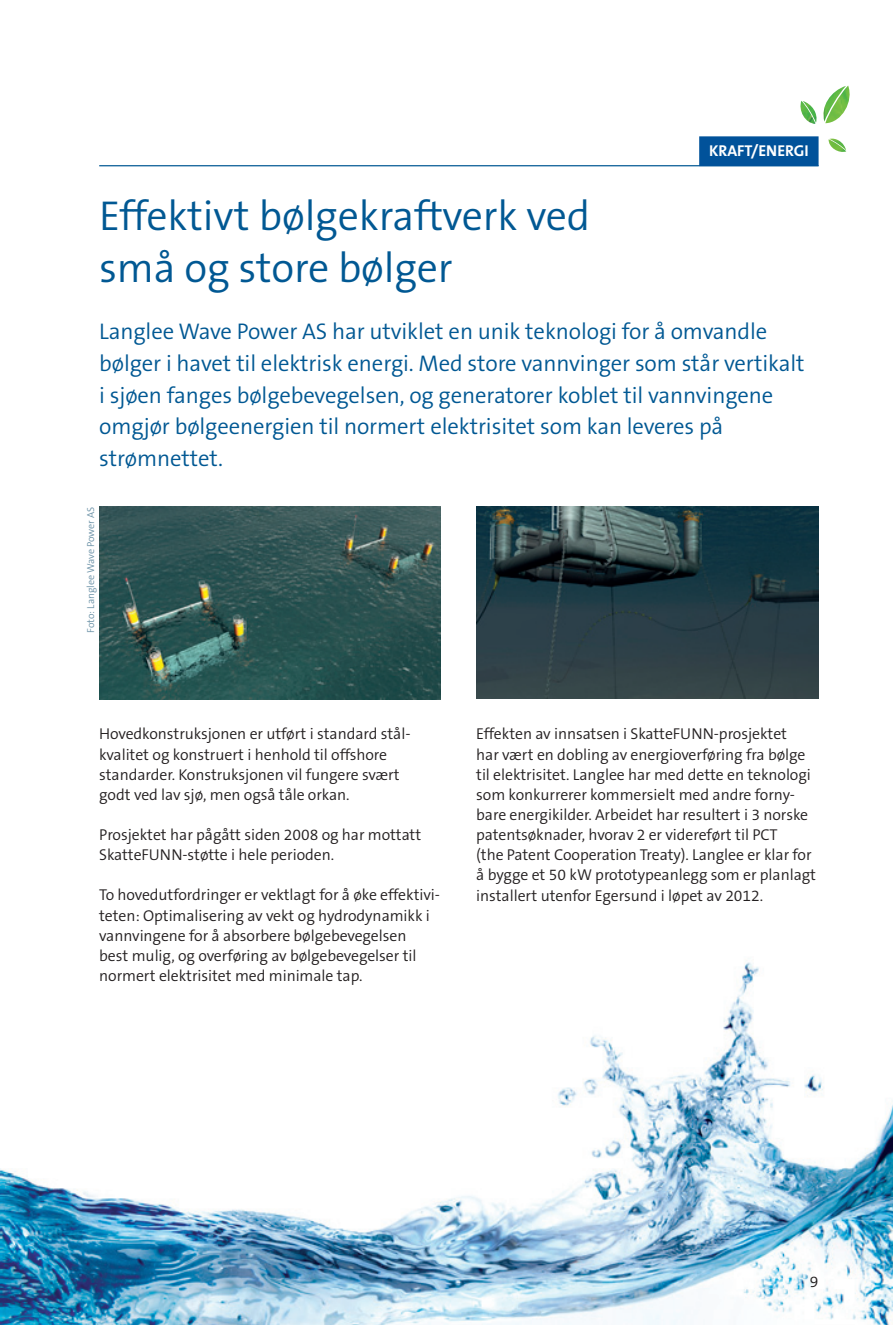
<style>
.page{position:relative;width:893px;height:1325px;background:#fff}
.page>*{position:absolute;margin:0;border:0;box-sizing:border-box;transform-origin:0 0}
.t1{font:300 42px/52.5px "The Sans B4";letter-spacing:-.005em;color:#015893}
.t2{font:300 22.75px/31.5px "The Sans B4";letter-spacing:-.005em;color:#015893}
.t3{font:300 15.75px/20.1px "The Sans B4";letter-spacing:-.005em;color:#231f20}
.t4{font:700 15.75px "The Sans B7";letter-spacing:-.005em;color:#fff}
.t5{font:300 10.15px "The Sans B4";letter-spacing:-.005em;color:#6c92a7}
</style>
<div class="page">
<img style="left:1px;top:962px;width:892px;height:362px">
<img style="left:825px;top:85px;width:25px;height:38px">
<img style="left:823px;top:86px;width:23px;height:36px">
<img style="left:828px;top:139px;width:18px;height:13px">
<img style="left:829px;top:139px;width:17px;height:11px">
<img style="left:800px;top:101px;width:15px;height:23px">
<img style="left:803px;top:101px;width:14px;height:22px">
<hr style="left:99px;top:165px;width:720px;height:1px;background:#015893">
<div style="left:699px;top:136px;width:120px;height:30px;background:#01529a"></div>
<img style="left:99px;top:506px;width:341px;height:193px">
<img style="left:476px;top:506px;width:343px;height:193px">
<p class="t4" style="left:709px;top:143px;width:101px">KRAFT/ENERGI</p>
<h1 class="t1" style="left:99px;top:191px;width:492px">Effektivt bølgekraftverk ved små og store bølger</h1>
<p class="t2" style="left:99px;top:317px;width:707px">Langlee Wave Power AS har utviklet en unik teknologi for å omvandle bølger i havet til elektrisk energi. Med store vannvinger som står vertikalt i sjøen fanges bølgebevegelsen, og generatorer koblet til vannvingene omgjør bølgeenergien til normert elektrisitet som kan leveres på strømnettet.</p>
<p class="t5" style="left:86px;top:632px;width:128px;rotate:-90deg">Foto: Langlee Wave Power AS</p>
<p class="t3" style="left:99px;top:724px;width:313px">Hovedkonstruksjonen er utført i standard stål&shy;kvalitet og konstruert i henhold til offshore standarder. Konstruksjonen vil fungere svært godt ved lav sjø, men også tåle orkan.</p>
<p class="t3" style="left:99px;top:825px;width:323px">Prosjektet har pågått siden 2008 og har mottatt<br>SkatteFUNN-støtte i hele perioden.</p>
<p class="t3" style="left:99px;top:885px;width:342px">To hovedutfordringer er vektlagt for å øke effektivi&shy;teten: Optimalisering av vekt og hydrodynamikk i vannvingene for å absorbere bølgebevegelsen<br>best mulig, og overføring av bølgebevegelser til normert elektrisitet med minimale tap.</p>
<p class="t3" style="left:476px;top:724px;width:341px">Effekten av innsatsen i SkatteFUNN-prosjektet<br>har vært en dobling av energioverføring fra bølge til elektrisitet. Langlee har med dette en teknologi som konkurrerer kommersielt med andre forny&shy;bare energikilder. Arbeidet har resultert i 3 norske patentsøknader, hvorav 2 er videreført til PCT<br>(the Patent Cooperation Treaty). Langlee er klar for å bygge et 50 kW prototypeanlegg som er planlagt installert utenfor Egersund i løpet av 2012.</p>
<p class="t3" style="left:810px;top:1272px;width:10px">9</p>
</div>
